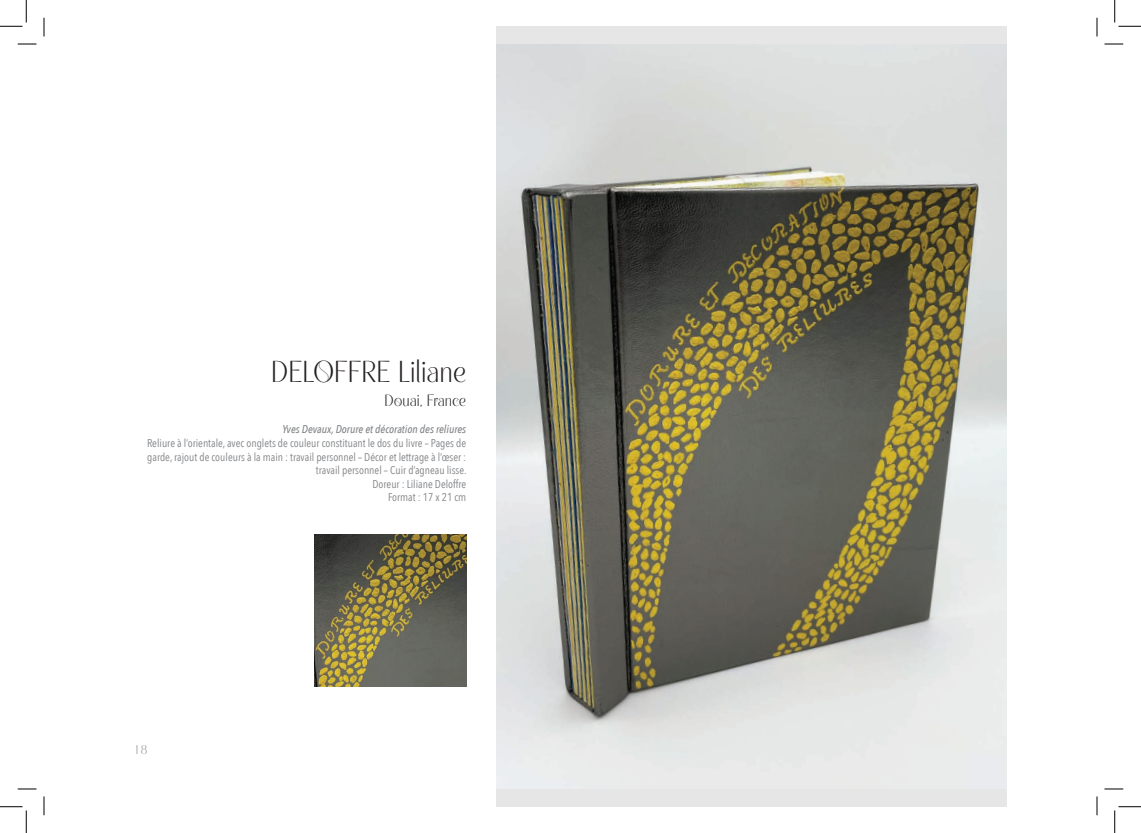
<style>
.page{position:relative;width:1141px;height:833px;background:#fff}
.page>*{position:absolute;margin:0;border:0;box-sizing:border-box;transform-origin:0 0}
.Nom_prénom{font:30px "Chaostiq";color:#231f20}
.Ville{font:16.25px "Chaostiq";color:#231f20}
.Ville-2{font:12.5px "Chaostiq";color:#939598}
.Corps{font:11.25px/13.5px "Avenir Next Condensed";color:#808285;text-align:right}
.Corps-2{font:italic 500 11.25px "Avenir Next Condensed";color:#808285}
</style>
<div class="page">
<img style="left:314px;top:534px;width:152px;height:151px">
<div style="left:496px;top:26px;width:510px;height:780px;background:#e6e6e6"></div>
<img style="left:496px;top:44px;width:510px;height:744px">
<svg style="left:18px;top:43px;width:18px;height:2px"></svg>
<svg style="left:1104px;top:43px;width:19px;height:2px"></svg>
<svg style="left:18px;top:788px;width:18px;height:1px"></svg>
<svg style="left:1104px;top:788px;width:19px;height:1px"></svg>
<svg style="left:43px;top:18px;width:2px;height:18px"></svg>
<svg style="left:43px;top:796px;width:2px;height:18px"></svg>
<svg style="left:1096px;top:18px;width:1px;height:18px"></svg>
<svg style="left:1096px;top:796px;width:1px;height:18px"></svg>
<svg style="left:0;top:0;width:27px;height:27px"></svg>
<svg style="left:0;top:806px;width:27px;height:26px"></svg>
<svg style="left:1114px;top:0;width:26px;height:27px"></svg>
<svg style="left:1114px;top:806px;width:26px;height:26px"></svg>
<p class="Nom_prénom" style="left:271px;top:356px;width:196px">DELOFFRE Liliane</p>
<p class="Ville" style="left:384px;top:392px;width:83px">Douai, France</p>
<p class="Corps-2" style="left:282px;top:422px;width:185px">Yves Devaux, Dorure et décoration des reliures</p>
<p class="Corps" style="left:147px;top:435px;width:321px">Reliure à l’orientale, avec onglets de couleur constituant le dos du livre – Pages de garde, rajout de couleurs à la main : travail personnel – Décor et lettrage à l’œser : travail personnel – Cuir d’agneau lisse.</p>
<p class="Corps" style="left:372px;top:476px;width:95px">Doreur : Liliane Deloffre</p>
<p class="Corps" style="left:388px;top:489px;width:80px">Format : 17 x 21 cm</p>
<p class="Ville-2" style="left:136px;top:742px;width:13px">18</p>
</div>
